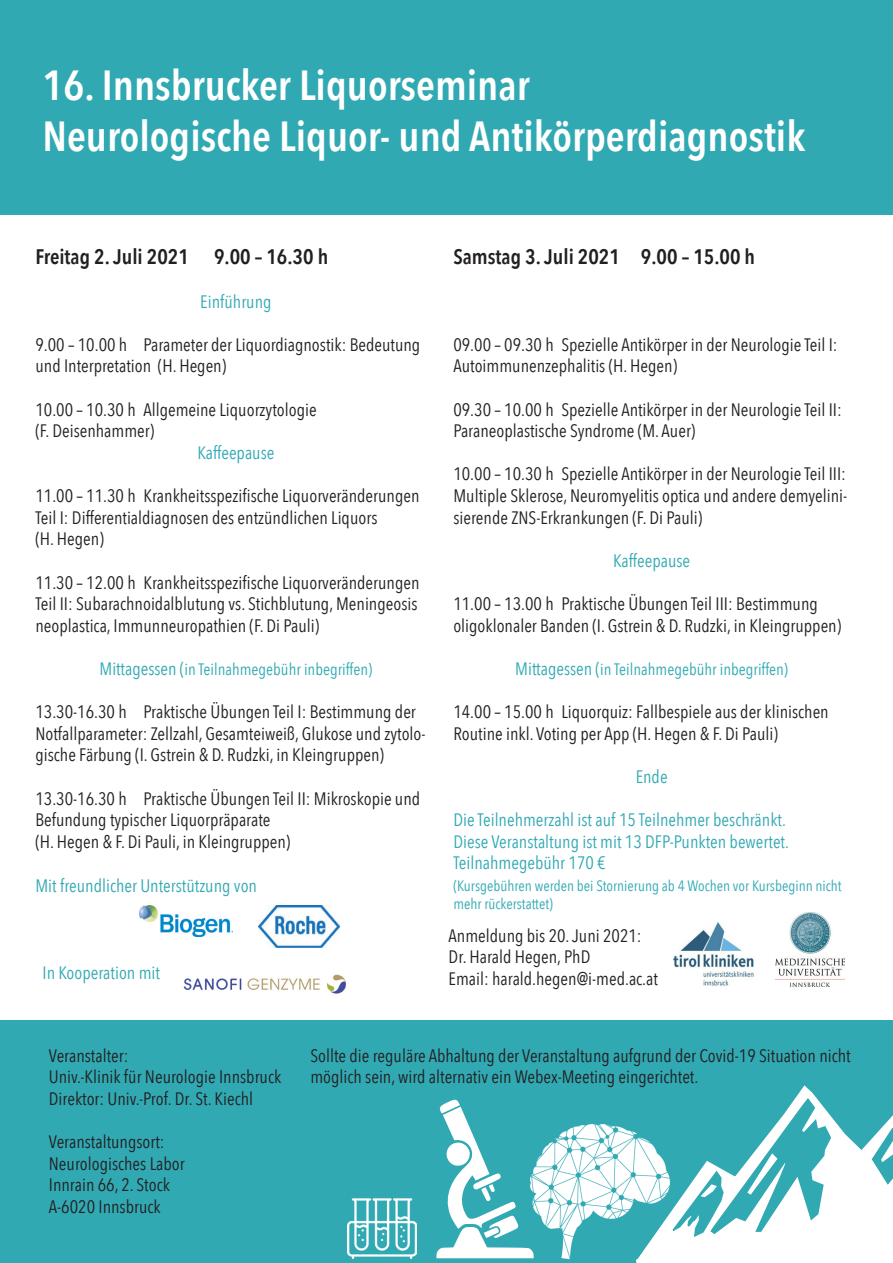
<style>
.page{position:relative;width:893px;height:1263px;background:#fff}
.page>*{position:absolute;margin:0;border:0;box-sizing:border-box;transform-origin:0 0}
.t1{font:600 42px/50.4px "Avenir Next Condensed";color:#fff}
.t2{font:600 21px "Avenir Next Condensed";color:#231f20}
.t3{font:18px/21.6px "Avenir Next Condensed";color:#231f20}
.t4{font:18px/21.6px "Avenir Next Condensed";color:#31a9b3}
.t5{font:16.5px "Avenir Next Condensed";color:#31a9b3}
.t6{font:15px/18px "Avenir Next Condensed";color:#31a9b3}
.s1{font-size:18px}
</style>
<div class="page">
<div style="left:0;top:1020px;width:893px;height:243px;background:#31a9b3"></div>
<div style="left:0;top:0;width:893px;height:215px;background:#31a9b3"></div>
<svg style="left:436px;top:1100px;width:93px;height:158px"></svg>
<img style="left:529px;top:1124px;width:99px;height:136px">
<img style="left:348px;top:1198px;width:68px;height:61px">
<img style="left:673px;top:922px;width:81px;height:64px">
<img style="left:775px;top:913px;width:70px;height:73px">
<svg style="left:628px;top:1085px;width:265px;height:178px"></svg>
<svg style="left:668px;top:1097px;width:164px;height:141px"></svg>
<svg style="left:871px;top:1125px;width:22px;height:110px"></svg>
<img style="left:139px;top:905px;width:94px;height:31px">
<img style="left:183px;top:974px;width:164px;height:20px">
<img style="left:259px;top:905px;width:80px;height:42px">
<h1 class="t1" style="left:43px;top:59px;width:764px">16. Innsbrucker Liquorseminar<br>Neurologische Liquor- und Antikörperdiagnostik</h1>
<p class="t2" style="left:35px;top:239px;width:294px">Freitag 2. Juli 2021 9.00 – 16.30 h</p>
<p class="t4" style="left:200px;top:290px;width:73px">Einführung</p>
<p class="t3" style="left:35px;top:333px;width:386px">9.00 – 10.00 h Parameter der Liquordiagnostik: Bedeutung und Interpretation (H. Hegen)</p>
<p class="t3" style="left:35px;top:398px;width:283px">10.00 – 10.30 h Allgemeine Liquorzytologie (F. Deisenhammer)</p>
<p class="t4" style="left:197px;top:441px;width:79px">Kaffeepause</p>
<p class="t3" style="left:35px;top:484px;width:386px">11.00 – 11.30 h Krankheitsspezifische Liquorveränderungen<br>Teil I: Differentialdiagnosen des entzündlichen Liquors<br>(H. Hegen)</p>
<p class="t3" style="left:35px;top:570px;width:386px;text-align:justify">11.30 – 12.00 h Krankheitsspezifische Liquorveränderungen Teil II: Subarachnoidalblutung vs. Stichblutung, Meningeosis neoplastica, Immunneuropathien (F. Di Pauli)</p>
<p class="t5" style="left:99px;top:655px;width:274px"><span class="s1">Mittagessen (</span>in Teilnahmegebühr inbegriffen)</p>
<p class="t3" style="left:35px;top:700px;width:392px">13.30-16.30 h Praktische Übungen Teil I: Bestimmung der<br>Notfallparameter: Zellzahl, Gesamteiweiß, Glukose und zytolo&shy;gische Färbung (I. Gstrein &amp; D. Rudzki, in Kleingruppen)</p>
<p class="t3" style="left:35px;top:786px;width:386px">13.30-16.30 h Praktische Übungen Teil II: Mikroskopie und<br>Befundung typischer Liquorpräparate<br>(H. Hegen &amp; F. Di Pauli, in Kleingruppen)</p>
<p class="t4" style="left:35px;top:874px;width:223px">Mit freundlicher Unterstützung von</p>
<p class="t4" style="left:43px;top:961px;width:119px">In Kooperation mit</p>
<p class="t2" style="left:453px;top:239px;width:303px">Samstag 3. Juli 2021 9.00 – 15.00 h</p>
<p class="t3" style="left:453px;top:333px;width:386px">09.00 – 09.30 h Spezielle Antikörper in der Neurologie Teil I:<br>Autoimmunenzephalitis (H. Hegen)</p>
<p class="t3" style="left:453px;top:398px;width:390px">09.30 – 10.00 h Spezielle Antikörper in der Neurologie Teil II:<br>Paraneoplastische Syndrome (M. Auer)</p>
<p class="t3" style="left:453px;top:462px;width:395px;text-align:justify">10.00 – 10.30 h Spezielle Antikörper in der Neurologie Teil III:<br>Multiple Sklerose, Neuromyelitis optica und andere demyelini&shy;sierende ZNS-Erkrankungen (F. Di Pauli)</p>
<p class="t4" style="left:613px;top:549px;width:79px">Kaffeepause</p>
<p class="t3" style="left:453px;top:592px;width:389px">11.00 – 13.00 h Praktische Übungen Teil III: Bestimmung oligoklonaler Banden (I. Gstrein &amp; D. Rudzki, in Kleingruppen)</p>
<p class="t5" style="left:515px;top:655px;width:274px"><span class="s1">Mittagessen (</span>in Teilnahmegebühr inbegriffen)</p>
<p class="t3" style="left:453px;top:700px;width:377px">14.00 – 15.00 h Liquorquiz: Fallbespiele aus der klinischen<br>Routine inkl. Voting per App (H. Hegen &amp; F. Di Pauli)</p>
<p class="t4" style="left:636px;top:765px;width:33px">Ende</p>
<p class="t4" style="left:453px;top:808px;width:337px">Die Teilnehmerzahl ist auf 15 Teilnehmer beschränkt.<br>Diese Veranstaltung ist mit 13 DFP-Punkten bewertet.<br>Teilnahmegebühr 170 €</p>
<p class="t6" style="left:453px;top:876px;width:390px">(Kursgebühren werden bei Stornierung ab 4 Wochen vor Kursbeginn nicht mehr rückerstattet)</p>
<p class="t3" style="left:449px;top:923px;width:211px">Anmeldung bis 20. Juni 2021:<br>Dr. Harald Hegen, PhD<br>Email: harald.hegen@i-med.ac.at</p>
<p class="t3" style="left:49px;top:1043px;width:234px">Veranstalter:<br>Univ.-Klinik für Neurologie Innsbruck<br>Direktor: Univ.-Prof. Dr. St. Kiechl</p>
<p class="t3" style="left:49px;top:1130px;width:137px">Veranstaltungsort:<br>Neurologisches Labor<br>Innrain 66, 2. Stock<br>A-6020 Innsbruck</p>
<p class="t3" style="left:310px;top:1044px;width:542px">Sollte die reguläre Abhaltung der Veranstaltung aufgrund der Covid-19 Situation nicht möglich sein, wird alternativ ein Webex-Meeting eingerichtet.</p>
</div>
